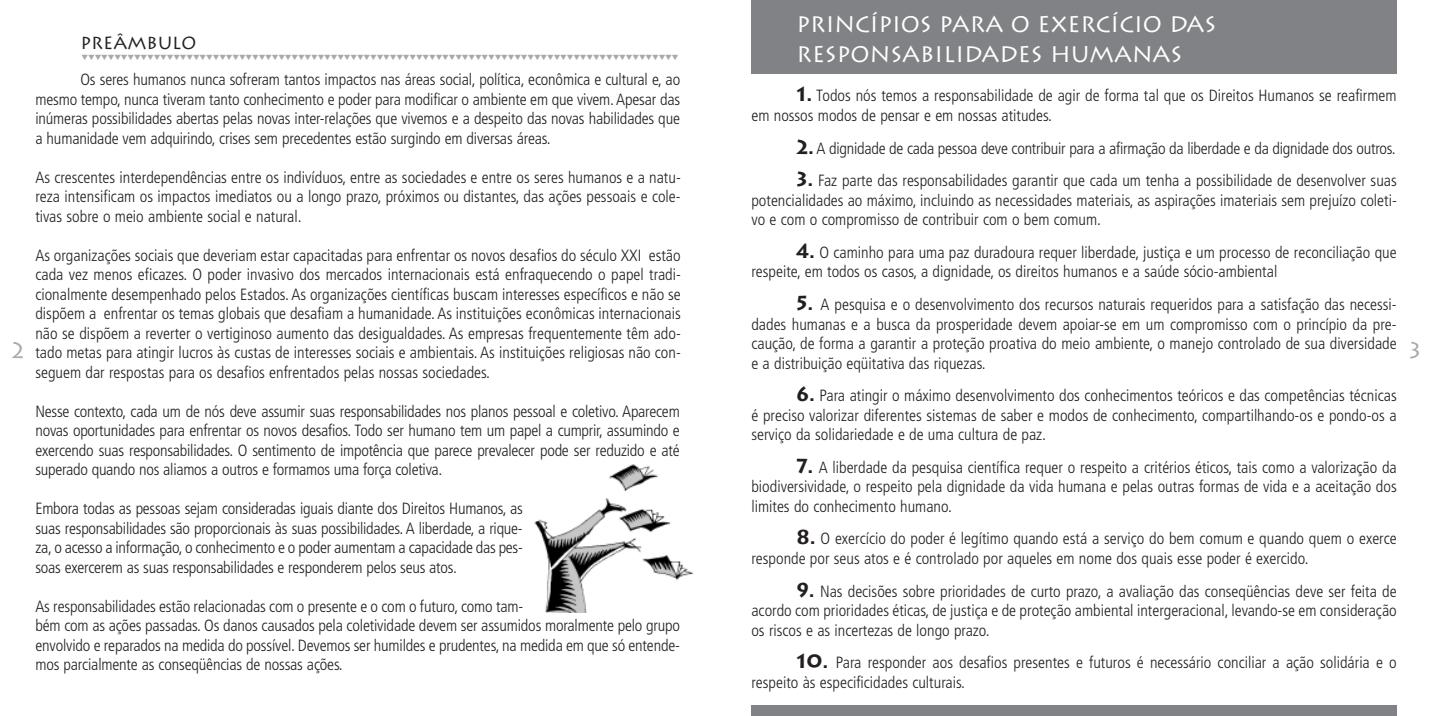
<style>
.page{position:relative;width:1432px;height:716px;background:#fff}
.page>*{position:absolute;margin:0;border:0;box-sizing:border-box;transform-origin:0 0}
.t1{font:22.5px/30px "Lithos";color:#fff}
.t2{font:22.5px "Lithos";color:#a8a9ad}
.t3{font:17.5px "Lithos";color:#231f20}
.t4{font:300 condensed 16.25px/19.5px "Frutiger";color:#231f20;text-align:justify}
.t5{font:7.5px "Zapf Dingbats";color:#a8a9ad}
.s1{font-family:"Lithos";font-weight:700;font-stretch:normal;font-size:20px}
</style>
<div class="page">
<div style="left:751px;top:0;width:645px;height:74px;background:#808285"></div>
<div style="left:751px;top:705px;width:645px;height:11px;background:#808285"></div>
<img style="left:534px;top:464px;width:160px;height:148px">
<h1 class="t1" style="left:796px;top:10px;width:421px">PRINCÍPIOS PARA O EXERCÍCIO DAS<br>RESPONSABILIDADES HUMANAS</h1>
<p class="t4" style="left:751px;top:87px;width:646px;text-indent:45px"><span class="s1">1.</span> Todos nós temos a responsabilidade de agir de forma tal que os Direitos Humanos se reafirmem em nossos modos de pensar e em nossas atitudes.</p>
<p class="t4" style="left:796px;top:139px;width:601px"><span class="s1">2.</span> A dignidade de cada pessoa deve contribuir para a afirmação da liberdade e da dignidade dos outros.</p>
<p class="t4" style="left:751px;top:172px;width:647px;text-indent:45px"><span class="s1">3.</span> Faz parte das responsabilidades garantir que cada um tenha a possibilidade de desenvolver suas potencialidades ao máximo, incluindo as necessidades materiais, as aspirações imateriais sem prejuízo coleti&shy;vo e com o compromisso de contribuir com o bem comum.</p>
<p class="t4" style="left:751px;top:244px;width:647px;text-indent:45px"><span class="s1">4.</span> O caminho para uma paz duradoura requer liberdade, justiça e um processo de reconciliação que respeite, em todos os casos, a dignidade, os direitos humanos e a saúde sócio-ambiental</p>
<p class="t4" style="left:751px;top:296px;width:647px;text-indent:45px"><span class="s1">5.</span> A pesquisa e o desenvolvimento dos recursos naturais requeridos para a satisfação das necessi&shy;dades humanas e a busca da prosperidade devem apoiar-se em um compromisso com o princípio da pre&shy;caução, de forma a garantir a proteção proativa do meio ambiente, o manejo controlado de sua diversidade e a distribuição eqüitativa das riquezas.</p>
<p class="t4" style="left:751px;top:387px;width:647px;text-indent:45px"><span class="s1">6.</span> Para atingir o máximo desenvolvimento dos conhecimentos teóricos e das competências técnicas é preciso valorizar diferentes sistemas de saber e modos de conhecimento, compartilhando-os e pondo-os a serviço da solidariedade e de uma cultura de paz.</p>
<p class="t4" style="left:751px;top:459px;width:647px;text-indent:45px"><span class="s1">7.</span> A liberdade da pesquisa científica requer o respeito a critérios éticos, tais como a valorização da biodiversividade, o respeito pela dignidade da vida humana e pelas outras formas de vida e a aceitação dos limites do conhecimento humano.</p>
<p class="t4" style="left:751px;top:530px;width:647px;text-indent:45px"><span class="s1">8.</span> O exercício do poder é legítimo quando está a serviço do bem comum e quando quem o exerce responde por seus atos e é controlado por aqueles em nome dos quais esse poder é exercido.</p>
<p class="t4" style="left:751px;top:582px;width:647px;text-indent:45px"><span class="s1">9.</span> Nas decisões sobre prioridades de curto prazo, a avaliação das conseqüências deve ser feita de acordo com prioridades éticas, de justiça e de proteção ambiental intergeracional, levando-se em consideração os riscos e as incertezas de longo prazo.</p>
<p class="t4" style="left:751px;top:654px;width:647px;text-indent:45px"><span class="s1">10.</span> Para responder aos desafios presentes e futuros é necessário conciliar a ação solidária e o respeito às especificidades culturais.</p>
<p class="t3" style="left:80px;top:32px;width:118px">PREÂMBULO</p>
<p class="t4" style="left:35px;top:71px;width:646px;text-indent:45px">Os seres humanos nunca sofreram tantos impactos nas áreas social, política, econômica e cultural e, ao mesmo tempo, nunca tiveram tanto conhecimento e poder para modificar o ambiente em que vivem. Apesar das inúmeras possibilidades abertas pelas novas inter-relações que vivemos e a despeito das novas habilidades que a humanidade vem adquirindo, crises sem precedentes estão surgindo em diversas áreas.</p>
<p class="t4" style="left:35px;top:169px;width:647px">As crescentes interdependências entre os indivíduos, entre as sociedades e entre os seres humanos e a natu&shy;reza intensificam os impactos imediatos ou a longo prazo, próximos ou distantes, das ações pessoais e cole&shy;tivas sobre o meio ambiente social e natural.</p>
<p class="t4" style="left:35px;top:247px;width:647px">As organizações sociais que deveriam estar capacitadas para enfrentar os novos desafios do século XXI estão cada vez menos eficazes. O poder invasivo dos mercados internacionais está enfraquecendo o papel tradi&shy;cionalmente desempenhado pelos Estados. As organizações científicas buscam interesses específicos e não se dispõem a enfrentar os temas globais que desafiam a humanidade. As instituições econômicas internacionais não se dispõem a reverter o vertiginoso aumento das desigualdades. As empresas frequentemente têm ado&shy;tado metas para atingir lucros às custas de interesses sociais e ambientais. As instituições religiosas não con&shy;seguem dar respostas para os desafios enfrentados pelas nossas sociedades.</p>
<p class="t4" style="left:35px;top:403px;width:646px">Nesse contexto, cada um de nós deve assumir suas responsabilidades nos planos pessoal e coletivo. Aparecem novas oportunidades para enfrentar os novos desafios. Todo ser humano tem um papel a cumprir, assumindo e exercendo suas responsabilidades. O sentimento de impotência que parece prevalecer pode ser reduzido e até superado quando nos aliamos a outros e formamos uma força coletiva.</p>
<p class="t4" style="left:35px;top:500px;width:489px">Embora todas as pessoas sejam consideradas iguais diante dos Direitos Humanos, as suas responsabilidades são proporcionais às suas possibilidades. A liberdade, a rique&shy;za, o acesso a informação, o conhecimento e o poder aumentam a capacidade das pes&shy;soas exercerem as suas responsabilidades e responderem pelos seus atos.</p>
<p class="t4" style="left:35px;top:598px;width:646px;text-align:left">As responsabilidades estão relacionadas com o presente e o com o futuro, como tam-<br>bém com as ações passadas. Os danos causados pela coletividade devem ser assumidos moralmente pelo grupo envolvido e reparados na medida do possível. Devemos ser humildes e prudentes, na medida em que só entende&shy;mos parcialmente as conseqüências de nossas ações.</p>
<p class="t5" style="left:82px;top:53px;width:598px">▼▼▼▼▼▼▼▼▼▼▼▼▼▼▼▼▼▼▼▼▼▼▼▼▼▼▼▼▼▼▼▼▼▼▼▼▼▼▼▼▼▼▼▼▼▼▼▼▼▼▼▼▼▼▼▼▼▼▼▼▼▼▼▼▼▼▼▼▼▼▼▼▼▼▼▼▼▼▼▼▼▼▼▼▼▼▼▼▼▼▼</p>
<h1 class="t2" style="left:12px;top:337px;width:15px">2</h1>
<h1 class="t2" style="left:1409px;top:337px;width:13px">3</h1>
</div>
